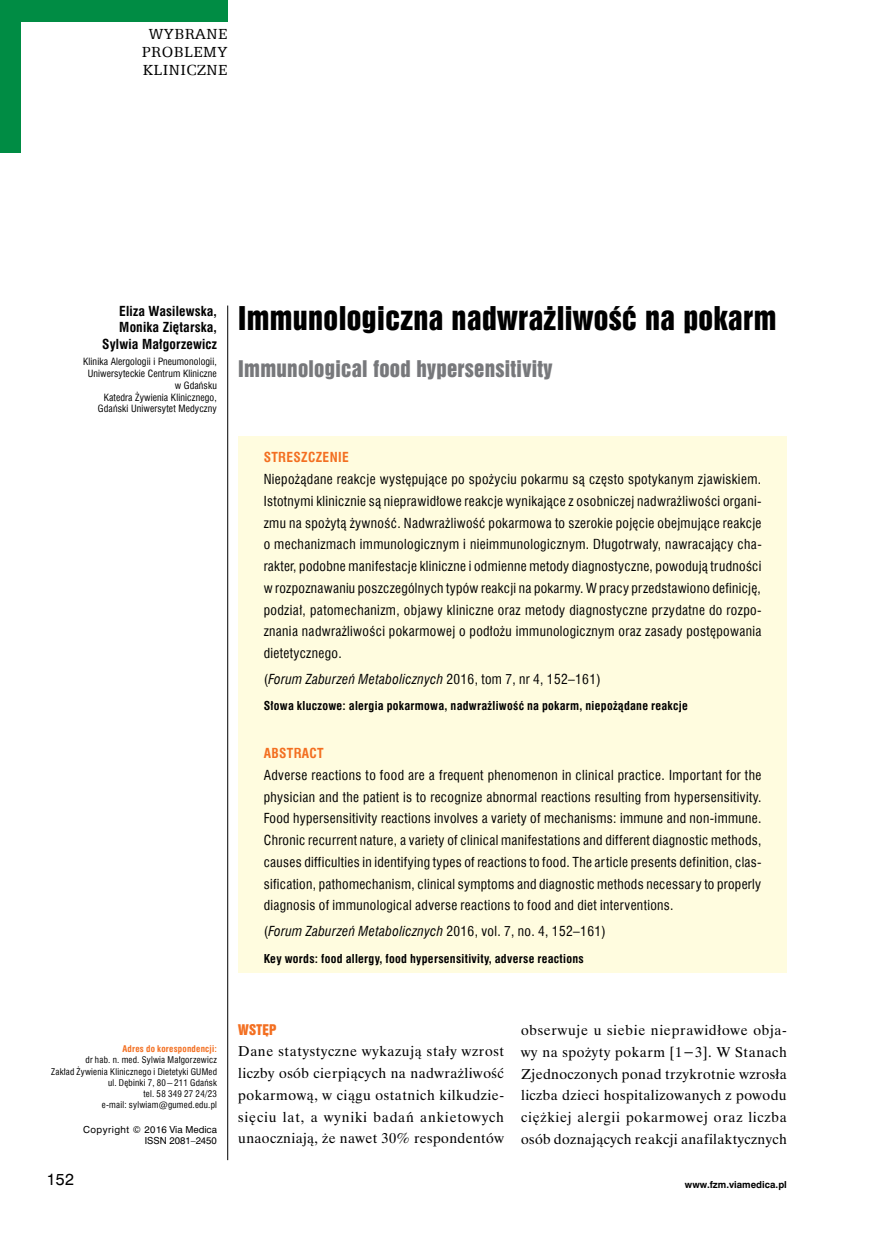
<style>
.page{position:relative;width:872px;height:1234px;background:#fff}
.page>*{position:absolute;margin:0;border:0;box-sizing:border-box;transform-origin:0 0}
.t1{font:30px "Swis 921 EU";letter-spacing:.01em;color:#000}
.t2{font:21px "Swis 921 EU";letter-spacing:.015em;color:#77787b}
.t3{font:16.5px/18px "Egyptian 505 EU";letter-spacing:.03em;color:#000;text-align:center}
.t4{font:15px "Swis 721 PL";color:#000}
.t5{font:14.25px/21.8px "Time Ibis EE";letter-spacing:.025em;color:#000;text-align:justify}
.t6{font:13.5px/21.8px "Swis 721 Cn EU";letter-spacing:.025em;color:#000;text-align:justify}
.t7{font:italic 13.5px "Swis 721 Cn EU";letter-spacing:.025em;color:#000}
.t8{font:700 13.5px/16.5px "Swis 721 Cn EU";letter-spacing:.015em;color:#000;text-align:right}
.t9{font:700 13.5px "Swis 721 Cn EU";letter-spacing:.025em;color:#f36f21}
.t10{font:13.5px "Swis 921 EU";letter-spacing:.025em;color:#f36f21}
.t11{font:700 12px "Swis 721 Cn EU";letter-spacing:.025em;color:#000}
.t12{font:9.75px/11.9px "Swis 721 Cn EU";letter-spacing:.01em;color:#000;text-align:right}
.t13{font:9px/11.1px "Swis 721 Cn EU";letter-spacing:.025em;color:#000;text-align:right}
.t14{font:9px/10.8px "Swis 721 PL";color:#000;text-align:right}
.t15{font:700 9px "Swis 721 Cn EU";letter-spacing:.025em;color:#f36f21}
.t16{font:700 9px "Swis 721 PL";color:#000}
.s1{font-style:normal}
</style>
<div class="page">
<hr style="left:227px;top:305px;width:1px;height:854px;background:#000">
<div style="left:0;top:0;width:227px;height:21px;background:#008c44"></div>
<div style="left:0;top:0;width:21px;height:153px;background:#008c44"></div>
<div style="left:238px;top:436px;width:549px;height:536px;background:#fffcdf"></div>
<p class="t3" style="left:142px;top:25px;width:87px">WYBRANE<br>PROBLEMY<br>KLINICZNE</p>
<p class="t8" style="left:102px;top:303px;width:116px">Eliza Wasilewska,<br>Monika Ziętarska,<br>Sylwia Małgorzewicz</p>
<p class="t12" style="left:83px;top:355px;width:135px">Klinika Alergologii i Pneumonologii,<br>Uniwersyteckie Centrum Kliniczne w Gdańsku<br>Katedra Żywienia Klinicznego,<br>Gdański Uniwersytet Medyczny</p>
<h1 class="t1" style="left:238px;top:298px;width:539px">Immunologiczna nadwrażliwość na pokarm</h1>
<h2 class="t2" style="left:238px;top:354px;width:316px">Immunological food hypersensitivity</h2>
<p class="t9" style="left:264px;top:449px;width:86px">Streszczenie</p>
<p class="t6" style="left:264px;top:468px;width:499px">Niepożądane reakcje występujące po spożyciu pokarmu są często spotykanym zjawiskiem.<br>Istotnymi klinicznie są nieprawidłowe reakcje wynikające z osobniczej nadwrażliwości organi&shy;zmu na spożytą żywność. Nadwrażliwość pokarmowa to szerokie pojęcie obejmujące reakcje o mechanizmach immunologicznym i nieimmunologicznym. Długotrwały, nawracający cha&shy;rakter, podobne manifestacje kliniczne i odmienne metody diagnostyczne, powodują trudności w rozpoznawaniu poszczególnych typów reakcji na pokarmy. W pracy przedstawiono definicję, podział, patomechanizm, objawy kliniczne oraz metody diagnostyczne przydatne do rozpo&shy;znania nadwrażliwości pokarmowej o podłożu immunologicznym oraz zasady postępowania dietetycznego.</p>
<p class="t7" style="left:264px;top:671px;width:338px"><span class="s1">(</span>Forum Zaburzeń Metabolicznych <span class="s1">2016, tom 7, nr 4, 152–161)</span></p>
<p class="t11" style="left:264px;top:698px;width:426px">Słowa kluczowe: alergia pokarmowa, nadwrażliwość na pokarm, niepożądane reakcje</p>
<p class="t9" style="left:264px;top:744px;width:62px">Abstract</p>
<p class="t6" style="left:264px;top:763px;width:499px">Adverse reactions to food are a frequent phenomenon in clinical practice. Important for the physician and the patient is to recognize abnormal reactions resulting from hypersensitivity.<br>Food hypersensitivity reactions involves a variety of mechanisms: immune and non-immune.<br>Chronic recurrent nature, a variety of clinical manifestations and different diagnostic methods, causes difficulties in identifying types of reactions to food. The article presents definition, clas&shy;sification, pathomechanism, clinical symptoms and diagnostic methods necessary to properly diagnosis of immunological adverse reactions to food and diet interventions.</p>
<p class="t7" style="left:264px;top:923px;width:343px"><span class="s1">(</span>Forum Zaburzeń Metabolicznych <span class="s1">2016, vol. 7, no. 4, 152–161)</span></p>
<p class="t11" style="left:264px;top:950px;width:322px">Key words: food allergy, food hypersensitivity, adverse reactions</p>
<p class="t15" style="left:122px;top:1043px;width:96px">Adres do korespondencji:</p>
<p class="t13" style="left:51px;top:1054px;width:167px">dr hab. n. med. Sylwia Małgorzewicz<br>Zakład Żywienia Klinicznego i Dietetyki GUMed ul. Dębinki 7, 80−211 Gdańsk<br>tel. 58 349 27 24/23<br>e-mail: sylwiam@gumed.edu.pl</p>
<p class="t14" style="left:83px;top:1123px;width:135px">Copyright © 2016 Via Medica<br>ISSN 2081–2450</p>
<p class="t10" style="left:238px;top:1020px;width:40px">Wstęp</p>
<p class="t5" style="left:238px;top:1040px;width:267px">Dane statystyczne wykazują stały wzrost liczby osób cierpiących na nadwrażliwość pokarmową, w ciągu ostatnich kilkudzie&shy;sięciu lat, a wyniki badań ankietowych unaoczniają, że nawet 30% respondentów</p>
<p class="t5" style="left:521px;top:1018px;width:267px">obserwuje u siebie nieprawidłowe obja&shy;wy na spożyty pokarm [1−3]. W Stanach Zjednoczonych ponad trzykrotnie wzrosła liczba dzieci hospitalizowanych z powodu ciężkiej alergii pokarmowej oraz liczba osób doznających reakcji anafilaktycznych</p>
<p class="t4" style="left:47px;top:1169px;width:29px">152</p>
<p class="t16" style="left:685px;top:1178px;width:103px">www.fzm.viamedica.pl</p>
</div>
